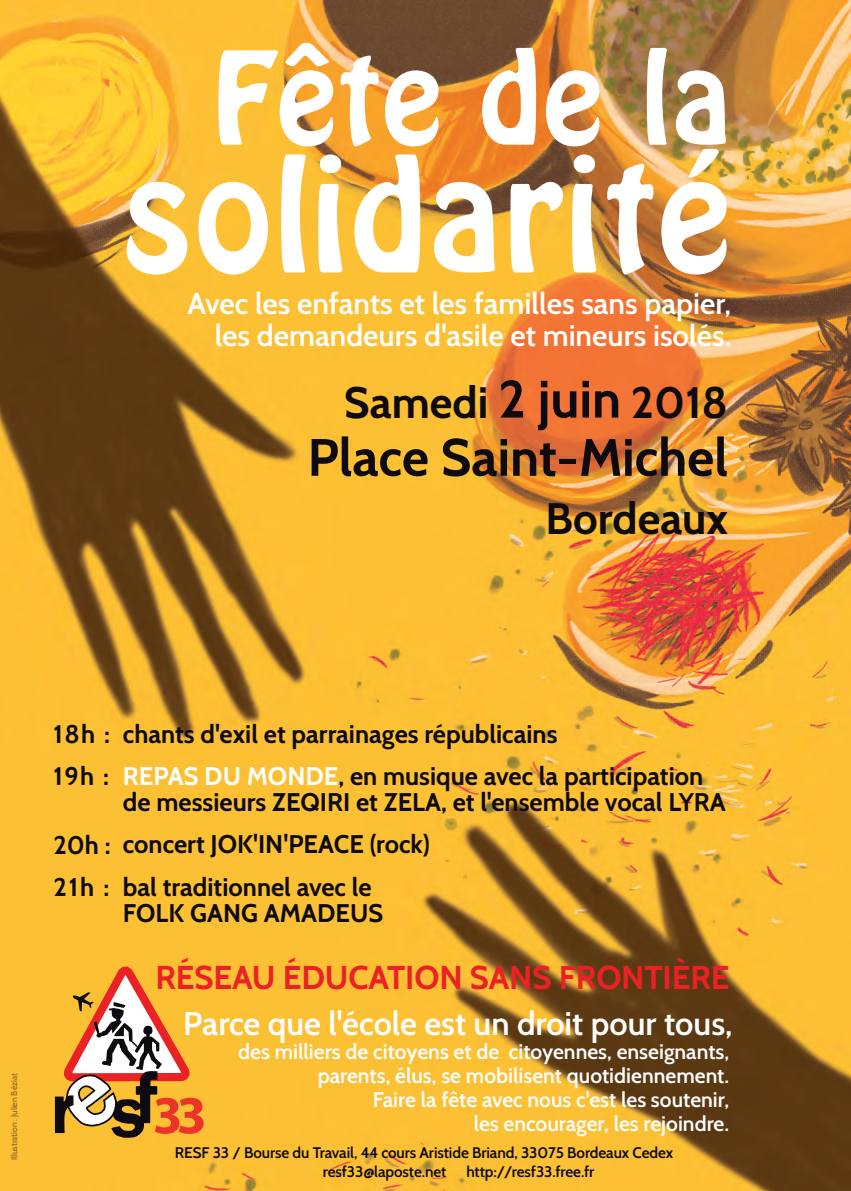
<style>
.page{position:relative;width:851px;height:1191px;background:#fff}
.page>*{position:absolute;margin:0;border:0;box-sizing:border-box;transform-origin:0 0}
.t1{font:138.4px "Hobo Std";letter-spacing:.02em;color:#fff}
.t2{font:113.4px "Hobo Std";letter-spacing:.02em;color:#fff}
.t3{font:700 53.8px "Myriad Pro";color:#ed3229}
.t4{font:700 52.6px "Cabin";color:#0e0b10}
.t5{font:700 44px "Cabin";color:#0e0b10}
.t6{font:700 33px "Cabin";letter-spacing:-.005em;color:#eb2225}
.t7{font:600 32.8px "Cabin";color:#fff}
.t8{font:600 29.8px/31.2px "Cabin";color:#fff;text-align:right}
.t9{font:700 25.6px/42.6px "Cabin";color:#0e0b10}
.t10{font:600 21.2px/23.8px "Cabin";color:#fff;text-align:right}
.t11{font:600 15.4px/19.2px "Cabin";letter-spacing:-.01em;color:#0e0b10}
.t12{font:8.6px "Cabin";color:#825c28}
.s1{font-size:52.6px}
.s2{color:#fff}
</style>
<div class="page">
<img style="left:0;top:0;width:850px;height:1191px">
<svg style="left:55px;top:958px;width:143px;height:180px"></svg>
<h2 class="t2" style="left:213px;top:20px;width:519px">Fête de la</h2>
<h1 class="t1" style="left:121px;top:120px;width:611px">solidarité</h1>
<p class="t8" style="left:187px;top:288px;width:545px">Avec les enfants et les familles sans papier, les demandeurs d'asile et mineurs isolés.</p>
<h3 class="t5" style="left:344px;top:375px;width:385px">Samedi <span class="s1">2 juin</span> 2018</h3>
<h3 class="t4" style="left:307px;top:425px;width:422px">Place Saint-Michel</h3>
<h3 class="t5" style="left:545px;top:492px;width:184px">Bordeaux</h3>
<p class="t12" style="left:9px;top:1160px;width:88px;rotate:-90deg">Illustration : Julien Béziat</p>
<p class="t9" style="left:53px;top:712px;width:58px">18h :<br>19h :</p>
<p class="t9" style="left:53px;top:823px;width:59px">20h :<br>21h :</p>
<p class="t9" style="left:123px;top:712px;width:581px">chants d'exil et parrainages républicains<br><span class="s2">REPAS DU MONDE</span>, en musique avec la participation</p>
<p class="t9" style="left:123px;top:780px;width:604px">de messieurs ZEQIRI et ZELA, et l'ensemble vocal LYRA concert JOK'IN'PEACE (rock)<br>bal traditionnel avec le</p>
<p class="t9" style="left:123px;top:891px;width:262px">FOLK GANG AMADEUS</p>
<p class="t6" style="left:155px;top:958px;width:575px">RÉSEAU ÉDUCATION SANS FRONTIÈRE</p>
<p class="t7" style="left:183px;top:1004px;width:550px">Parce que l'école est un droit pour tous,</p>
<p class="t10" style="left:238px;top:1040px;width:492px">des milliers de citoyens et de citoyennes, enseignants, parents, élus, se mobilisent quotidiennement.<br>Faire la fête avec nous c'est les soutenir,<br>les encourager, les rejoindre.</p>
<h3 class="t3" style="left:153px;top:1080px;width:55px">33</h3>
<p class="t11" style="left:323px;top:1143px;width:352px;text-indent:-148px">RESF 33 / Bourse du Travail, 44 cours Aristide Briand, 33075 Bordeaux Cedex resf33@laposte.net</p>
<p class="t11" style="left:466px;top:1162px;width:129px">http://resf33.free.fr</p>
</div>
